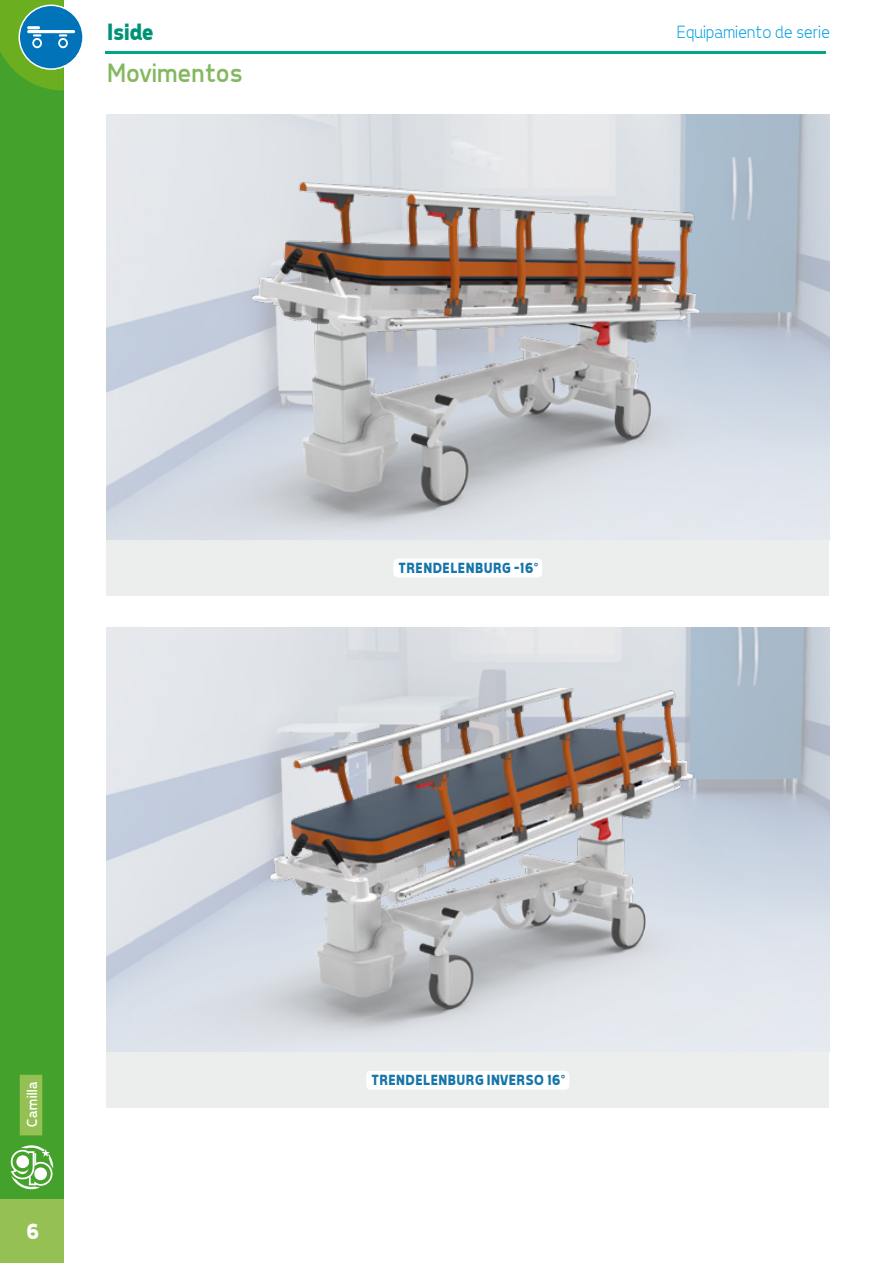
<style>
.page{position:relative;width:893px;height:1263px;background:#fff}
.page>*{position:absolute;margin:0;border:0;box-sizing:border-box;transform-origin:0 0}
.t1{font:27px "Tepeno Sans";color:#83b85f}
.t2{font:700 24px "Tepeno Sans";letter-spacing:-.02em;color:#009274}
.t3{font:700 22.5px "Tepeno Sans";color:#fff}
.t4{font:300 18px "Tepeno Sans";color:#009ee0}
.t5{font:700 15px "Tepeno Sans";letter-spacing:.03em;color:#1675a9}
.t6{font:15px "Tepeno Sans";letter-spacing:.025em;color:#fff}
</style>
<div class="page">
<hr style="left:106px;top:51px;width:720px;height:2px;background:#00a785">
<div style="left:0;top:0;width:64px;height:1263px;background:#44a12b"></div>
<div style="left:0;top:1199px;width:64px;height:64px;background:#95c154"></div>
<svg style="left:11px;top:1145px;width:42px;height:44px"></svg>
<div style="left:19px;top:5px;width:64px;height:64px;background:#0073b9;border-radius:50%"></div>
<div style="left:20px;top:1075px;width:22px;height:60px;background:#95c154"></div>
<img style="left:106px;top:627px;width:723px;height:61px">
<div style="left:106px;top:1052px;width:723px;height:56px;background:#eceded"></div>
<div style="left:366px;top:1071px;width:203px;height:18px;background:#fff;border-radius:4px"></div>
<img style="left:106px;top:688px;width:723px;height:364px">
<div style="left:106px;top:540px;width:723px;height:56px;background:#eceded"></div>
<div style="left:393px;top:559px;width:149px;height:18px;background:#fff;border-radius:4px"></div>
<img style="left:107px;top:156px;width:722px;height:384px">
<hr style="left:27px;top:30px;width:48px;height:3px;background:#fff;border-radius:2px">
<svg style="left:0;top:0;width:68px;height:91px"></svg>
<h2 class="t2" style="left:106px;top:18px;width:48px">Iside</h2>
<h1 class="t1" style="left:106px;top:57px;width:137px">Movimentos</h1>
<p class="t4" style="left:676px;top:21px;width:154px">Equipamiento de serie</p>
<p class="t5" style="left:398px;top:559px;width:142px">TRENDELENBURG -16°</p>
<p class="t6" style="left:23px;top:1128px;width:48px;rotate:-90deg">Camilla</p>
<h3 class="t3" style="left:25px;top:1218px;width:15px">6</h3>
<p class="t5" style="left:370px;top:1071px;width:196px">TRENDELENBURG INVERSO 16°</p>
</div>
